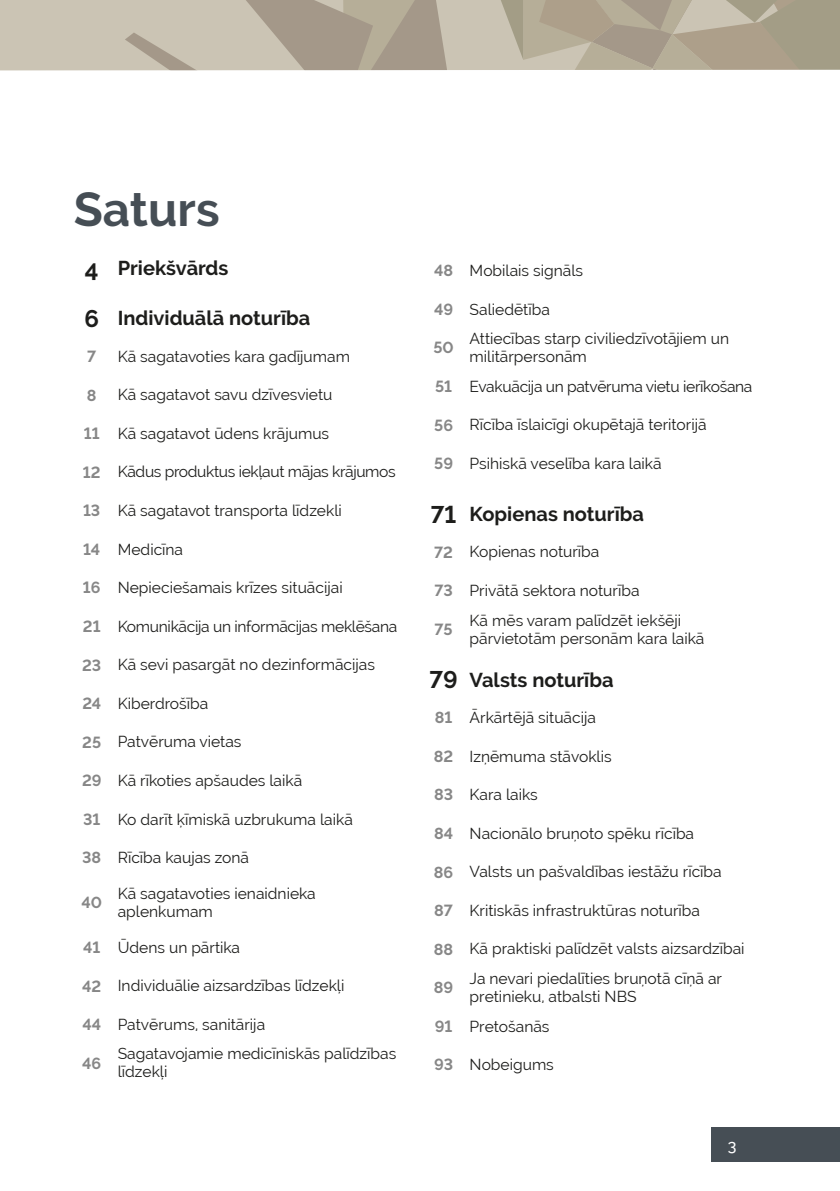
<style>
.page{position:relative;width:840px;height:1191px;background:#fff}
.page>*{position:absolute;margin:0;border:0;box-sizing:border-box;transform-origin:0 0}
.t1{font:700 47.4px "Raleway";color:#464e55}
.t2{font:700 20px "Raleway";color:#1d1d1b}
.t3{font:700 16px "Raleway";color:#878787}
.t4{font:500 16px "Raleway";color:#fff}
.t5{font:15.6px/18px "Raleway";color:#1d1d1b}
.t6{font:15.6px "Raleway";letter-spacing:-.02em;color:#1d1d1b}
.s1{font-size:24px}
.s2{font-weight:700;font-size:16px;color:#878787}
</style>
<div class="page">
<div style="left:711px;top:1128px;width:128px;height:34px;background:#464e55"></div>
<div style="left:0;top:0;width:244px;height:71px;background:#cbc4b4"></div>
<svg style="left:125px;top:33px;width:108px;height:38px;background:#c4bcac"></svg>
<svg style="left:244px;top:0;width:595px;height:71px;background:#b3aa97"></svg>
<h1 class="t1" style="left:74px;top:182px;width:147px">Saturs</h1>
<p class="t2" style="left:85px;top:257px;width:145px"><span class="s1">4</span> Priekšvārds</p>
<p class="t2" style="left:84px;top:307px;width:227px"><span class="s1">6</span> Individuālā noturība</p>
<p class="t3" style="left:87px;top:347px;width:11px">7</p>
<p class="t5" style="left:118px;top:347px;width:234px">Kā sagatavoties kara gadījumam</p>
<p class="t3" style="left:87px;top:386px;width:11px">8</p>
<p class="t5" style="left:118px;top:386px;width:216px">Kā sagatavot savu dzīvesvietu</p>
<p class="t5" style="left:84px;top:424px;width:247px"><span class="s2">11</span> Kā sagatavot ūdens krājumus</p>
<p class="t6" style="left:83px;top:463px;width:314px"><span class="s2">12</span> Kādus produktus iekļaut mājas krājumos</p>
<p class="t5" style="left:83px;top:501px;width:260px"><span class="s2">13</span> Kā sagatavot transporta līdzekli</p>
<p class="t5" style="left:83px;top:540px;width:101px"><span class="s2">14</span> Medicīna</p>
<p class="t5" style="left:83px;top:578px;width:261px"><span class="s2">16</span> Nepieciešamais krīzes situācijai</p>
<p class="t6" style="left:83px;top:617px;width:316px"><span class="s2">21</span> Komunikācija un informācijas meklēšana</p>
<p class="t5" style="left:82px;top:656px;width:294px"><span class="s2">23</span> Kā sevi pasargāt no dezinformācijas</p>
<p class="t5" style="left:82px;top:694px;width:127px"><span class="s2">24</span> Kiberdrošība</p>
<p class="t5" style="left:82px;top:733px;width:161px"><span class="s2">25</span> Patvēruma vietas</p>
<p class="t5" style="left:82px;top:771px;width:222px"><span class="s2">29</span> Kā rīkoties apšaudes laikā</p>
<p class="t5" style="left:83px;top:810px;width:271px"><span class="s2">31</span> Ko darīt ķīmiskā uzbrukuma laikā</p>
<p class="t5" style="left:82px;top:848px;width:168px"><span class="s2">38</span> Rīcība kaujas zonā</p>
<p class="t3" style="left:81px;top:893px;width:22px">40</p>
<p class="t5" style="left:118px;top:884px;width:199px">Kā sagatavoties ienaidnieka aplenkumam</p>
<p class="t5" style="left:83px;top:938px;width:158px"><span class="s2">41</span> Ūdens un pārtika</p>
<p class="t5" style="left:82px;top:976px;width:263px"><span class="s2">42</span> Individuālie aizsardzības līdzekļi</p>
<p class="t5" style="left:82px;top:1015px;width:184px"><span class="s2">44</span> Patvērums, sanitārija</p>
<p class="t3" style="left:82px;top:1053px;width:21px">46</p>
<p class="t5" style="left:118px;top:1045px;width:280px">Sagatavojamie medicīniskās palīdzības līdzekļi</p>
<p class="t5" style="left:434px;top:262px;width:150px"><span class="s2">48</span> Mobilais signāls</p>
<p class="t5" style="left:434px;top:300px;width:117px"><span class="s2">49</span> Saliedētība</p>
<p class="t3" style="left:433px;top:339px;width:22px">50</p>
<p class="t5" style="left:469px;top:330px;width:261px">Attiecības starp civiliedzīvotājiem un militārpersonām</p>
<p class="t6" style="left:435px;top:377px;width:319px"><span class="s2">51</span> Evakuācija un patvēruma vietu ierīkošana</p>
<p class="t5" style="left:434px;top:416px;width:274px"><span class="s2">56</span> Rīcība īslaicīgi okupētajā teritorijā</p>
<p class="t5" style="left:434px;top:454px;width:229px"><span class="s2">59</span> Psihiskā veselība kara laikā</p>
<p class="t2" style="left:431px;top:502px;width:214px"><span class="s1">71</span> Kopienas noturība</p>
<p class="t5" style="left:434px;top:543px;width:167px"><span class="s2">72</span> Kopienas noturība</p>
<p class="t5" style="left:434px;top:581px;width:206px"><span class="s2">73</span> Privātā sektora noturība</p>
<p class="t3" style="left:434px;top:620px;width:20px">75</p>
<p class="t5" style="left:469px;top:611px;width:236px">Kā mēs varam palīdzēt iekšēji pārvietotām personām kara laikā</p>
<p class="t2" style="left:429px;top:668px;width:185px"><span class="s1">79</span> Valsts noturība</p>
<p class="t5" style="left:434px;top:708px;width:162px"><span class="s2">81</span> Ārkārtējā situācija</p>
<p class="t5" style="left:433px;top:747px;width:179px"><span class="s2">82</span> Izņēmuma stāvoklis</p>
<p class="t5" style="left:434px;top:785px;width:105px"><span class="s2">83</span> Kara laiks</p>
<p class="t5" style="left:434px;top:824px;width:261px"><span class="s2">84</span> Nacionālo bruņoto spēku rīcība</p>
<p class="t5" style="left:433px;top:862px;width:289px"><span class="s2">86</span> Valsts un pašvaldības iestāžu rīcība</p>
<p class="t5" style="left:434px;top:901px;width:267px"><span class="s2">87</span> Kritiskās infrastruktūras noturība</p>
<p class="t5" style="left:433px;top:940px;width:312px"><span class="s2">88</span> Kā praktiski palīdzēt valsts aizsardzībai</p>
<p class="t3" style="left:433px;top:978px;width:21px">89</p>
<p class="t5" style="left:469px;top:969px;width:254px">Ja nevari piedalīties bruņotā cīņā ar pretinieku, atbalsti NBS</p>
<p class="t5" style="left:434px;top:1017px;width:116px"><span class="s2">91</span> Pretošanās</p>
<p class="t5" style="left:434px;top:1055px;width:121px"><span class="s2">93</span> Nobeigums</p>
<p class="t4" style="left:727px;top:1135px;width:10px">3</p>
</div>
